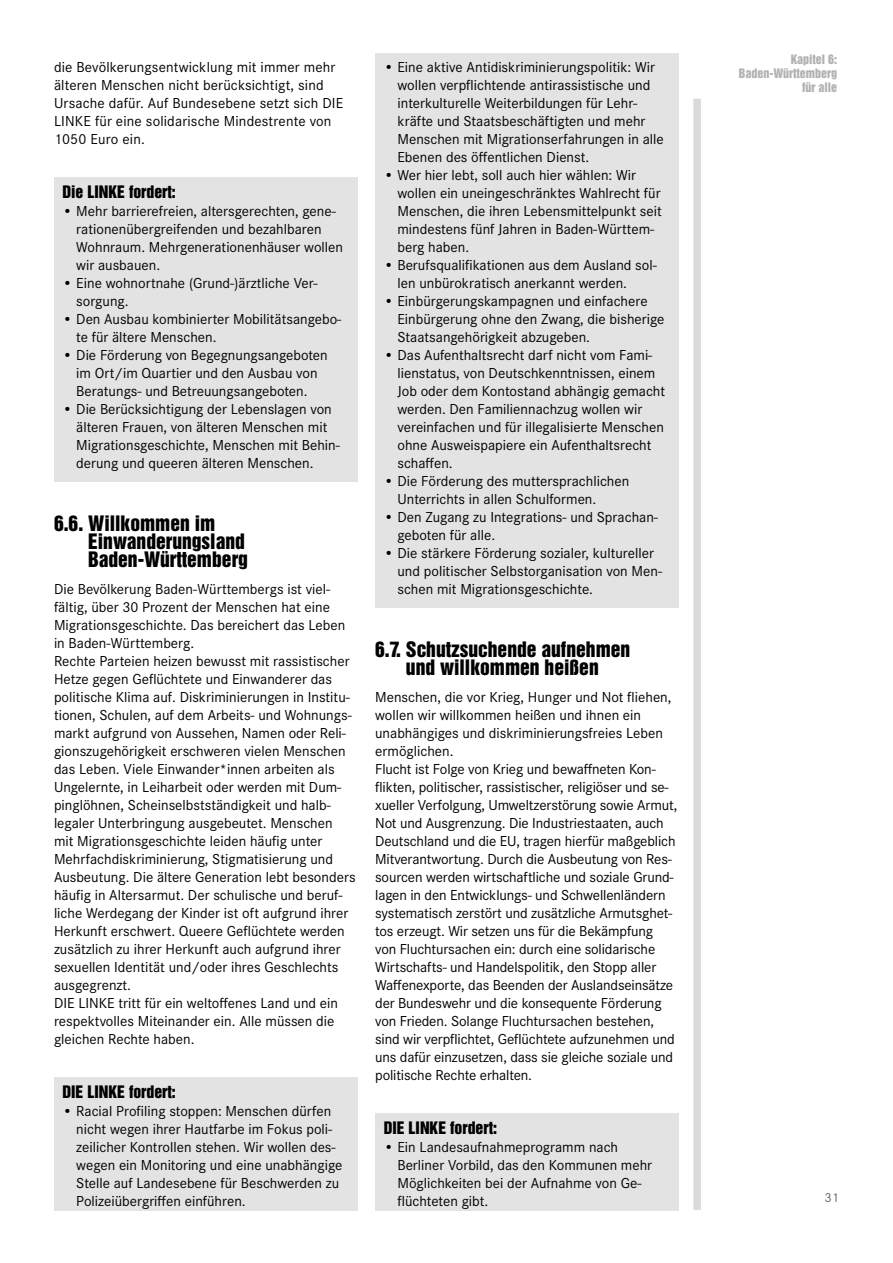
<style>
.page{position:relative;width:893px;height:1263px;background:#fff}
.page>*{position:absolute;margin:0;border:0;box-sizing:border-box;transform-origin:0 0}
.t1{font:19.5px/18px "Helvetica Inserat LT Std";color:#000;text-align:center}
.t2{font:15.75px "Helvetica Inserat LT Std";color:#000}
.t3{font:15px/18px "Corporate S";color:#000}
.t4{font:13.5px "Corporate S";color:#646363}
.t5{font:12px/14.4px "Helvetica Inserat LT Std";color:#b3b2b2;text-align:right}
</style>
<div class="page">
<div style="left:693px;top:99px;width:8px;height:1111px;background:#dadada"></div>
<div style="left:375px;top:53px;width:303px;height:114px;background:#e3e3e3"></div>
<div style="left:375px;top:161px;width:303px;height:96px;background:#e3e3e3"></div>
<div style="left:375px;top:251px;width:303px;height:50px;background:#e3e3e3"></div>
<div style="left:375px;top:287px;width:303px;height:68px;background:#e3e3e3"></div>
<div style="left:375px;top:341px;width:303px;height:140px;background:#e3e3e3"></div>
<div style="left:375px;top:467px;width:303px;height:50px;background:#e3e3e3"></div>
<div style="left:375px;top:503px;width:303px;height:50px;background:#e3e3e3"></div>
<div style="left:375px;top:539px;width:303px;height:68px;background:#e3e3e3"></div>
<div style="left:375px;top:1113px;width:303px;height:33px;background:#e3e3e3"></div>
<div style="left:375px;top:1133px;width:303px;height:78px;background:#e3e3e3"></div>
<div style="left:54px;top:177px;width:303px;height:33px;background:#e3e3e3"></div>
<div style="left:54px;top:197px;width:303px;height:86px;background:#e3e3e3"></div>
<div style="left:54px;top:269px;width:303px;height:50px;background:#e3e3e3"></div>
<div style="left:54px;top:305px;width:303px;height:50px;background:#e3e3e3"></div>
<div style="left:54px;top:341px;width:303px;height:68px;background:#e3e3e3"></div>
<div style="left:54px;top:395px;width:303px;height:86px;background:#e3e3e3"></div>
<div style="left:54px;top:1077px;width:303px;height:33px;background:#e3e3e3"></div>
<div style="left:54px;top:1097px;width:303px;height:114px;background:#e3e3e3"></div>
<p class="t3" style="left:54px;top:57px;width:291px">die Bevölkerungsentwicklung mit immer mehr älteren Menschen nicht berücksichtigt, sind Ursache dafür. Auf Bundesebene setzt sich DIE LINKE für eine solidarische Mindestrente von 1050 Euro ein.</p>
<p class="t2" style="left:63px;top:182px;width:115px">Die LINKE fordert:</p>
<p class="t3" style="left:76px;top:201px;width:268px;text-indent:-14px">• Mehr barrierefreien, altersgerechten, gene&shy;rationenübergreifenden und bezahlbaren Wohnraum. Mehrgenerationenhäuser wollen wir ausbauen.</p>
<p class="t3" style="left:76px;top:273px;width:243px;text-indent:-14px">• Eine wohnortnahe (Grund-)ärztliche Ver&shy;sorgung.</p>
<p class="t3" style="left:76px;top:309px;width:267px;text-indent:-14px">• Den Ausbau kombinierter Mobilitätsangebo&shy;te für ältere Menschen.</p>
<p class="t3" style="left:63px;top:345px;width:267px;text-align:center">• Die Förderung von Begegnungsangeboten im Ort/im Quartier und den Ausbau von<br>Beratungs- und Betreuungsangeboten.</p>
<p class="t3" style="left:76px;top:399px;width:265px;text-indent:-14px">• Die Berücksichtigung der Lebenslagen von älteren Frauen, von älteren Menschen mit Migrationsgeschichte, Menschen mit Behin&shy;derung und queeren älteren Menschen.</p>
<h1 class="t1" style="left:88px;top:515px;width:161px;text-align:left;text-indent:-34px">6.6. Willkommen im<br>Einwanderungsland<br>Baden-Württemberg</h1>
<p class="t3" style="left:54px;top:579px;width:303px">Die Bevölkerung Baden-Württembergs ist viel&shy;fältig, über 30 Prozent der Menschen hat eine Migrationsgeschichte. Das bereichert das Leben in Baden-Württemberg.<br>Rechte Parteien heizen bewusst mit rassistischer Hetze gegen Geflüchtete und Einwanderer das politische Klima auf. Diskriminierungen in Institu&shy;tionen, Schulen, auf dem Arbeits- und Wohnungs&shy;markt aufgrund von Aussehen, Namen oder Reli&shy;gionszugehörigkeit erschweren vielen Menschen das Leben. Viele Einwander*innen arbeiten als Ungelernte, in Leiharbeit oder werden mit Dum&shy;pinglöhnen, Scheinselbstständigkeit und halb&shy;legaler Unterbringung ausgebeutet. Menschen mit Migrationsgeschichte leiden häufig unter Mehrfachdiskriminierung, Stigmatisierung und Ausbeutung. Die ältere Generation lebt besonders häufig in Altersarmut. Der schulische und beruf&shy;liche Werdegang der Kinder ist oft aufgrund ihrer Herkunft erschwert. Queere Geflüchtete werden zusätzlich zu ihrer Herkunft auch aufgrund ihrer sexuellen Identität und/oder ihres Geschlechts ausgegrenzt.<br>DIE LINKE tritt für ein weltoffenes Land und ein respektvolles Miteinander ein. Alle müssen die gleichen Rechte haben.</p>
<p class="t2" style="left:63px;top:1082px;width:115px">DIE LINKE fordert:</p>
<p class="t3" style="left:76px;top:1101px;width:268px;text-indent:-14px">• Racial Profiling stoppen: Menschen dürfen nicht wegen ihrer Hautfarbe im Fokus poli&shy;zeilicher Kontrollen stehen. Wir wollen des&shy;wegen ein Monitoring und eine unabhängige Stelle auf Landesebene für Beschwerden zu Polizeiübergriffen einführen.</p>
<p class="t3" style="left:397px;top:57px;width:268px;text-indent:-14px">• Eine aktive Antidiskriminierungspolitik: Wir wollen verpflichtende antirassistische und interkulturelle Weiterbildungen für Lehr&shy;kräfte und Staatsbeschäftigten und mehr Menschen mit Migrationserfahrungen in alle Ebenen des öffentlichen Dienst.</p>
<p class="t3" style="left:397px;top:165px;width:266px;text-indent:-14px">• Wer hier lebt, soll auch hier wählen: Wir wollen ein uneingeschränktes Wahlrecht für Menschen, die ihren Lebensmittelpunkt seit mindestens fünf Jahren in Baden-Württem&shy;berg haben.</p>
<p class="t3" style="left:397px;top:255px;width:261px;text-indent:-14px">• Berufsqualifikationen aus dem Ausland sol&shy;len unbürokratisch anerkannt werden.</p>
<p class="t3" style="left:397px;top:291px;width:269px;text-indent:-14px">• Einbürgerungskampagnen und einfachere<br>Einbürgerung ohne den Zwang, die bisherige<br>Staatsangehörigkeit abzugeben.</p>
<p class="t3" style="left:397px;top:345px;width:269px;text-indent:-14px">• Das Aufenthaltsrecht darf nicht vom Fami&shy;lienstatus, von Deutschkenntnissen, einem Job oder dem Kontostand abhängig gemacht werden. Den Familiennachzug wollen wir vereinfachen und für illegalisierte Menschen ohne Ausweispapiere ein Aufenthaltsrecht schaffen.</p>
<p class="t3" style="left:397px;top:471px;width:233px;text-indent:-14px">• Die Förderung des muttersprachlichen<br>Unterrichts in allen Schulformen.</p>
<p class="t3" style="left:397px;top:507px;width:262px;text-indent:-14px">• Den Zugang zu Integrations- und Sprachan&shy;geboten für alle.</p>
<p class="t3" style="left:397px;top:543px;width:266px;text-indent:-14px">• Die stärkere Förderung sozialer, kultureller und politischer Selbstorganisation von Men&shy;schen mit Migrationsgeschichte.</p>
<h1 class="t1" style="left:375px;top:641px;width:257px">6.7. Schutzsuchende aufnehmen und willkommen heißen</h1>
<p class="t3" style="left:375px;top:687px;width:304px">Menschen, die vor Krieg, Hunger und Not fliehen, wollen wir willkommen heißen und ihnen ein unabhängiges und diskriminierungsfreies Leben ermöglichen.<br>Flucht ist Folge von Krieg und bewaffneten Kon&shy;flikten, politischer, rassistischer, religiöser und se&shy;xueller Verfolgung, Umweltzerstörung sowie Armut, Not und Ausgrenzung. Die Industriestaaten, auch Deutschland und die EU, tragen hierfür maßgeblich Mitverantwortung. Durch die Ausbeutung von Res&shy;sourcen werden wirtschaftliche und soziale Grund&shy;lagen in den Entwicklungs- und Schwellenländern systematisch zerstört und zusätzliche Armutsghet&shy;tos erzeugt. Wir setzen uns für die Bekämpfung von Fluchtursachen ein: durch eine solidarische Wirtschafts- und Handelspolitik, den Stopp aller Waffenexporte, das Beenden der Auslandseinsätze der Bundeswehr und die konsequente Förderung von Frieden. Solange Fluchtursachen bestehen, sind wir verpflichtet, Geflüchtete aufzunehmen und uns dafür einzusetzen, dass sie gleiche soziale und politische Rechte erhalten.</p>
<p class="t2" style="left:384px;top:1118px;width:115px">DIE LINKE fordert:</p>
<p class="t3" style="left:397px;top:1137px;width:256px;text-indent:-14px">• Ein Landesaufnahmeprogramm nach Berliner Vorbild, das den Kommunen mehr Möglichkeiten bei der Aufnahme von Ge&shy;flüchteten gibt.</p>
<p class="t5" style="left:739px;top:52px;width:100px">Kapitel 6:<br>Baden-Württemberg für alle</p>
<p class="t4" style="left:825px;top:1189px;width:16px">31</p>
</div>
